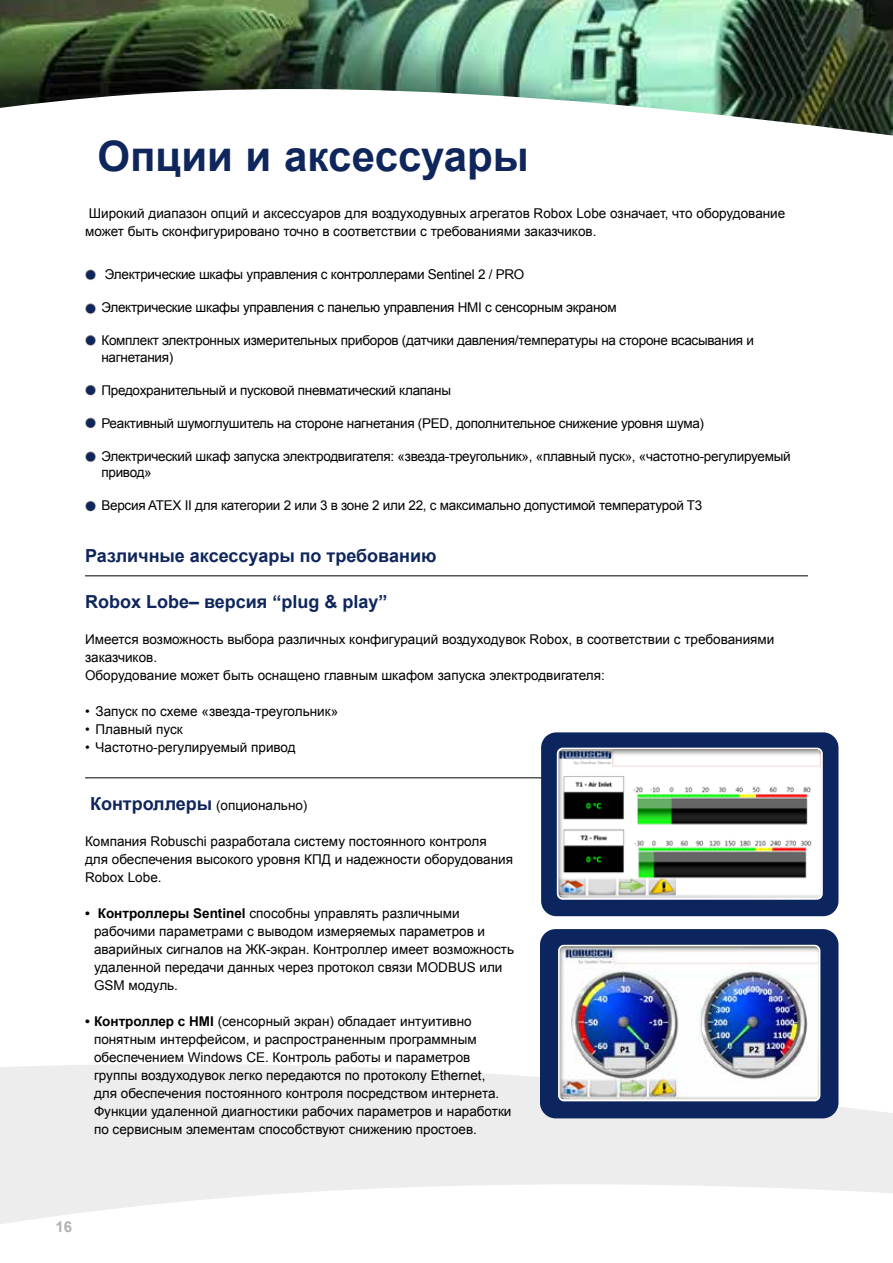
<style>
.page{position:relative;width:893px;height:1263px;background:#fff}
.page>*{position:absolute;margin:0;border:0;box-sizing:border-box;transform-origin:0 0}
.t1{font:700 42px "Arial";color:#0f265c}
.t2{font:700 18px "Arial";color:#0f265c}
.t3{font:700 15px "Arial";color:#b3b2b2}
.t4{font:13.5px/18px "Arial";color:#000}
.t5{font:13.5px/16.5px "Arial";letter-spacing:-.02em;color:#000}
.s1{font-weight:700;font-size:18px;color:#0f265c}
.s2{font-weight:700}
</style>
<div class="page">
<svg style="left:0;top:1059px;width:893px;height:165px;fill:#ededed"></svg>
<img style="left:0;top:0;width:893px;height:136px">
<hr style="left:85px;top:575px;width:723px;height:1px;background:#000">
<hr style="left:85px;top:777px;width:723px;height:1px;background:#000">
<svg style="left:85px;top:269px;width:11px;height:11px"></svg>
<div style="left:86px;top:271px;width:9px;height:8px;background:#0f265c;border-radius:4px"></div>
<svg style="left:85px;top:335px;width:11px;height:11px"></svg>
<div style="left:86px;top:336px;width:9px;height:9px;background:#0f265c;border-radius:4px"></div>
<svg style="left:85px;top:418px;width:11px;height:10px"></svg>
<div style="left:86px;top:419px;width:9px;height:8px;background:#0f265c;border-radius:4px"></div>
<svg style="left:85px;top:303px;width:11px;height:11px"></svg>
<div style="left:86px;top:304px;width:9px;height:10px;background:#8b8e94;border-radius:50%"></div>
<div style="left:86px;top:304px;width:9px;height:9px;background:#0f265c;border-radius:4px"></div>
<svg style="left:85px;top:385px;width:11px;height:11px"></svg>
<div style="left:86px;top:385px;width:9px;height:10px;background:#7e7e81;border-radius:50%"></div>
<div style="left:86px;top:386px;width:9px;height:9px;background:#0f265c;border-radius:4px"></div>
<svg style="left:85px;top:501px;width:11px;height:11px"></svg>
<div style="left:86px;top:501px;width:9px;height:10px;background:#797a7e;border-radius:50%"></div>
<div style="left:86px;top:502px;width:9px;height:9px;background:#0f265c;border-radius:4px"></div>
<svg style="left:85px;top:451px;width:11px;height:11px"></svg>
<div style="left:86px;top:452px;width:9px;height:10px;background:#747882;border-radius:50%"></div>
<div style="left:86px;top:452px;width:9px;height:9px;background:#0f265c;border-radius:4px"></div>
<img style="left:540px;top:929px;width:298px;height:189px">
<div style="left:559px;top:945px;width:260px;height:155px;background:#000;opacity:.35"></div>
<img style="left:541px;top:732px;width:297px;height:184px">
<div style="left:557px;top:748px;width:267px;height:152px;background:#000;opacity:.35"></div>
<h1 class="t1" style="left:98px;top:129px;width:433px">Опции и аксессуары</h1>
<p class="t4" style="left:85px;top:204px;width:702px">Широкий диапазон опций и аксессуаров для воздуходувных агрегатов Robox Lobe означает, что оборудование может быть сконфигурировано точно в соответствии с требованиями заказчиков.</p>
<p class="t5" style="left:105px;top:266px;width:421px">Электрические шкафы управления с контроллерами Sentinel 2 / PRO</p>
<p class="t5" style="left:101px;top:299px;width:517px">Электрические шкафы управления с панелью управления HMI с сенсорным экраном</p>
<p class="t5" style="left:101px;top:332px;width:654px">Комплект электронных измерительных приборов (датчики давления/температуры на стороне всасывания и нагнетания)</p>
<p class="t5" style="left:101px;top:382px;width:351px">Предохранительный и пусковой пневматический клапаны</p>
<p class="t5" style="left:101px;top:415px;width:604px">Реактивный шумоглушитель на стороне нагнетания (PED, дополнительное снижение уровня шума)</p>
<p class="t5" style="left:101px;top:448px;width:691px">Электрический шкаф запуска электродвигателя: «звезда-треугольник», «плавный пуск», «частотно-регулируемый привод»</p>
<p class="t5" style="left:101px;top:497px;width:602px">Версия ATEX II для категории 2 или 3 в зоне 2 или 22, с максимально допустимой температурой T3</p>
<h2 class="t2" style="left:85px;top:544px;width:353px">Различные аксессуары по требованию</h2>
<h2 class="t2" style="left:85px;top:589px;width:304px">Robox Lobe– версия “plug &amp; play”</h2>
<p class="t4" style="left:85px;top:630px;width:691px">Имеется возможность выбора различных конфигураций воздуходувок Robox, в соответствии с требованиями заказчиков.<br>Оборудование может быть оснащено главным шкафом запуска электродвигателя:</p>
<p class="t4" style="left:85px;top:702px;width:255px">• Запуск по схеме «звезда-треугольник»</p>
<p class="t4" style="left:85px;top:720px;width:99px">• Плавный пуск</p>
<p class="t4" style="left:85px;top:738px;width:212px">• Частотно-регулируемый привод</p>
<p class="t4" style="left:90px;top:796px;width:219px"><span class="s1">Контроллеры</span> (опционально)</p>
<p class="t4" style="left:85px;top:832px;width:429px">Компания Robuschi разработала систему постоянного контроля для обеспечения высокого уровня КПД и надежности оборудования<br>Robox Lobe.</p>
<p class="t4" style="left:94px;top:904px;width:421px;text-indent:-9px"><span class="s2">• Контроллеры Sentinel</span> способны управлять различными рабочими параметрами с выводом измеряемых параметров и аварийных сигналов на ЖК-экран. Контроллер имеет возможность удаленной передачи данных через протокол связи MODBUS или GSM модуль.</p>
<p class="t4" style="left:94px;top:1012px;width:419px;text-indent:-9px"><span class="s2">• Контроллер с HMI</span> (сенсорный экран) обладает интуитивно понятным интерфейсом, и распространенным программным обеспечением Windows CE. Контроль работы и параметров группы воздуходувок легко передаются по протоколу Ethernet, для обеспечения постоянного контроля посредством интернета.<br>Функции удаленной диагностики рабочих параметров и наработки по сервисным элементам способствуют снижению простоев.</p>
<p class="t3" style="left:55px;top:1217px;width:18px">16</p>
</div>
